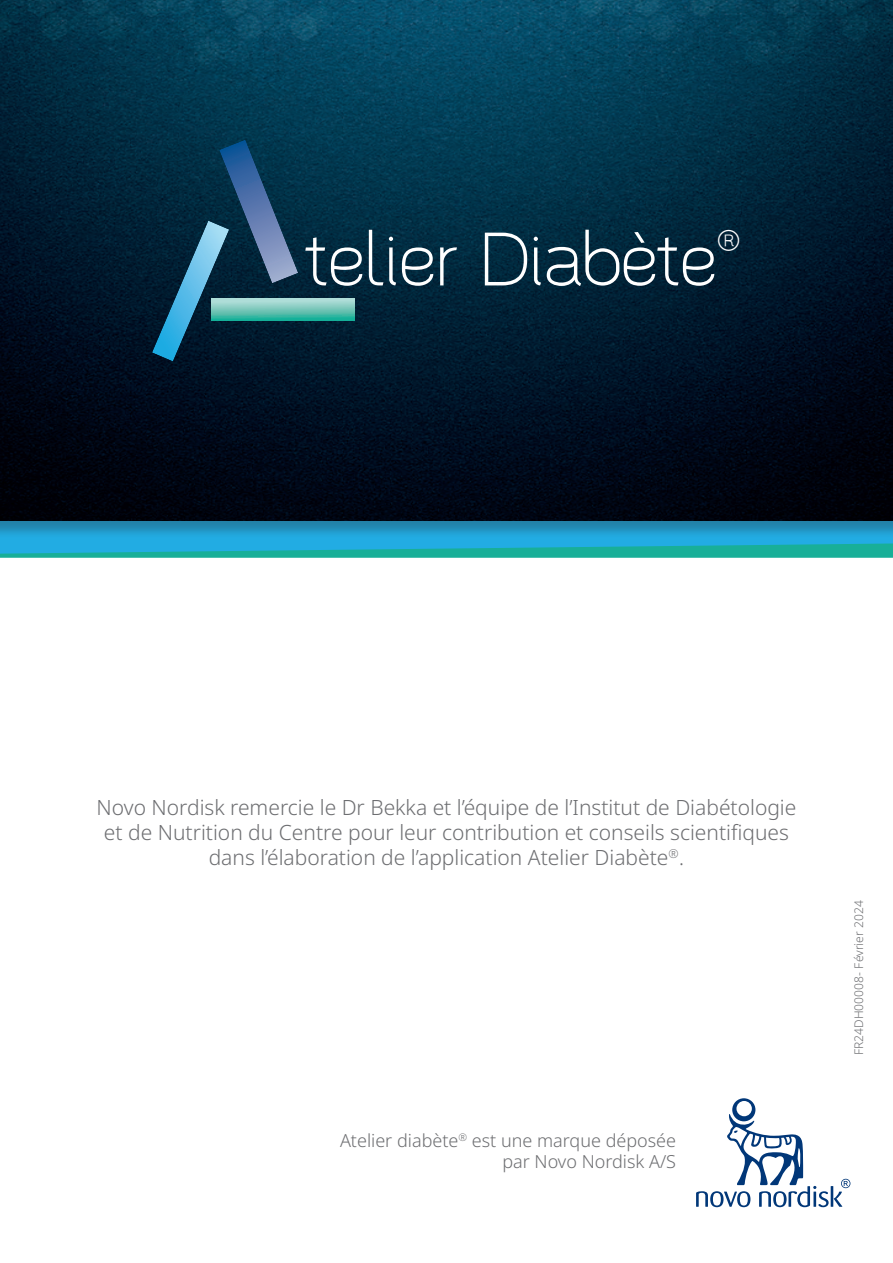
<style>
.page{position:relative;width:893px;height:1263px;background:#fff}
.page>*{position:absolute;margin:0;border:0;box-sizing:border-box;transform-origin:0 0}
.t1{font:72px "Santor";color:#fff}
.t2{font:300 21px/25.2px "Apis For Office";color:#6d6e71;text-align:center}
.t3{font:300 18px/21.6px "Apis For Office";color:#6d6e71;text-align:right}
.t4{font:300 12px "Apis For Office";letter-spacing:.005em;color:#6d6e71}
</style>
<div class="page">
<svg style="left:0;top:554px;width:893px;height:4px;fill:#18af98"></svg>
<svg style="left:0;top:538px;width:893px;height:16px;fill:#22ace3"></svg>
<div style="left:0;top:0;width:893px;height:538px;background:#231f20;opacity:.3"></div>
<img style="left:0;top:0;width:893px;height:521px">
<svg style="left:298px;top:299px;width:57px;height:21px"></svg>
<svg style="left:152px;top:140px;width:146px;height:221px"></svg>
<svg style="left:696px;top:1098px;width:154px;height:109px"></svg>
<h1 class="t1" style="left:305px;top:218px;width:437px">telier Diabète<sup>®</sup></h1>
<p class="t2" style="left:97px;top:795px;width:701px">Novo Nordisk remercie le Dr Bekka et l’équipe de l’Institut de Diabétologie et de Nutrition du Centre pour leur contribution et conseils scientifiques dans l’élaboration de l’application Atelier Diabète<sup>®</sup>.</p>
<p class="t3" style="left:340px;top:1130px;width:338px">Atelier diabète<sup>®</sup> est une marque déposée par Novo Nordisk A/S</p>
<p class="t4" style="left:850px;top:1055px;width:157px;rotate:-90deg">FR24DH00008- Février 2024</p>
</div>
